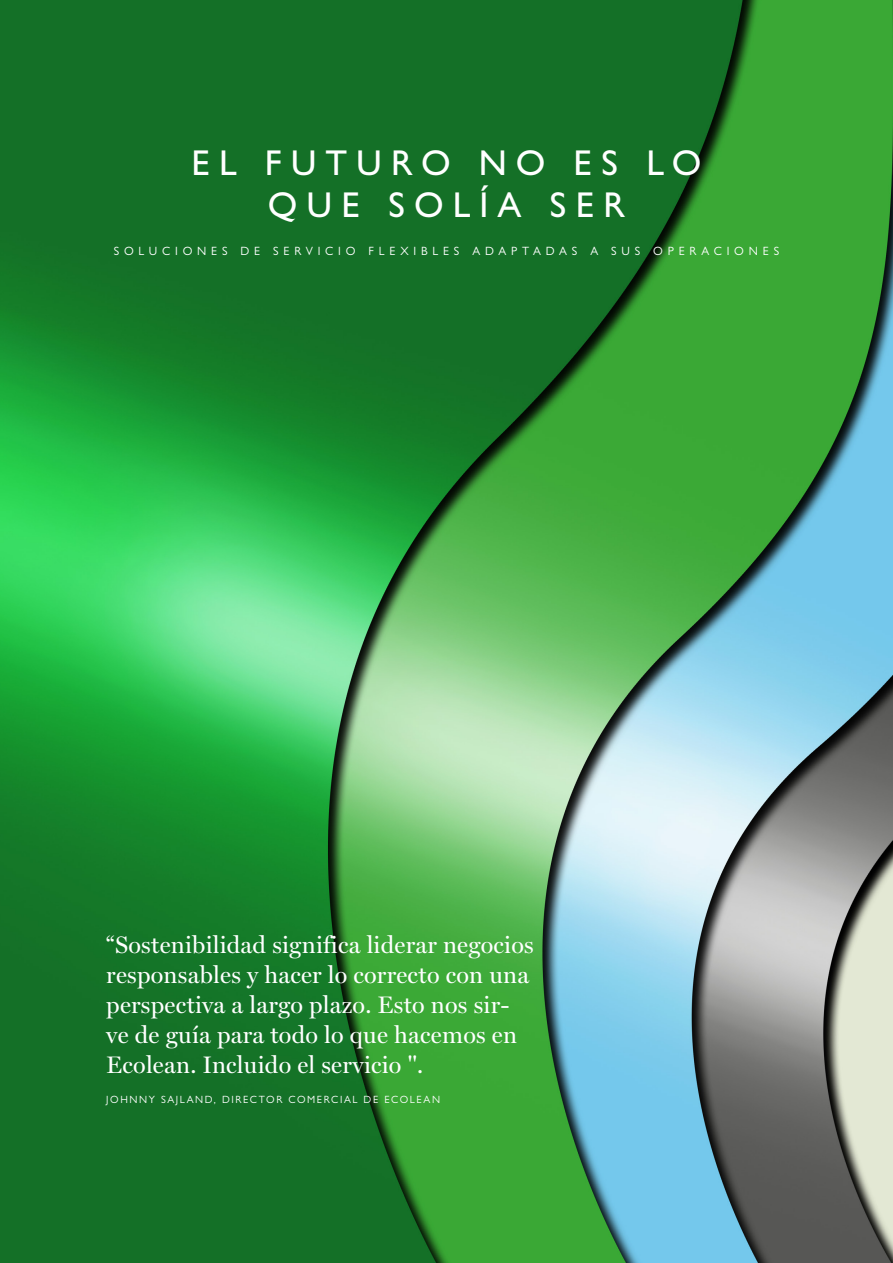
<style>
.page{position:relative;width:893px;height:1263px;background:#fff}
.page>*{position:absolute;margin:0;border:0;box-sizing:border-box;transform-origin:0 0}
.t1{font:500 36px/42px "Gill Sans Nova";letter-spacing:.25em;color:#fff;text-align:center}
.t2{font:24px/30px "Miller Display";letter-spacing:.01em;color:#fff}
.t3{font:12px "Gill Sans Nova";letter-spacing:.4em;color:#fff}
.t4{font:10.5px "Gill Sans Nova";letter-spacing:.15em;color:#fff}
</style>
<div class="page">
<img style="left:0;top:0;width:893px;height:1263px">
<p class="t1" style="left:191px;top:141px;width:512px">EL FUTURO NO ES LO<br>QUE SOLÍA SER</p>
<p class="t3" style="left:114px;top:244px;width:667px">SOLUCIONES DE SERVICIO FLEXIBLES ADAPTADAS A SUS OPERACIONES</p>
<p class="t2" style="left:106px;top:930px;width:429px">“Sostenibilidad significa liderar negocios responsables y hacer lo correcto con una perspectiva a largo plazo. Esto nos sir&shy;ve de guía para todo lo que hacemos en Ecolean. Incluido el servicio ".</p>
<p class="t4" style="left:106px;top:1093px;width:335px">JOHNNY SAJLAND, DIRECTOR COMERCIAL DE ECOLEAN</p>
</div>
